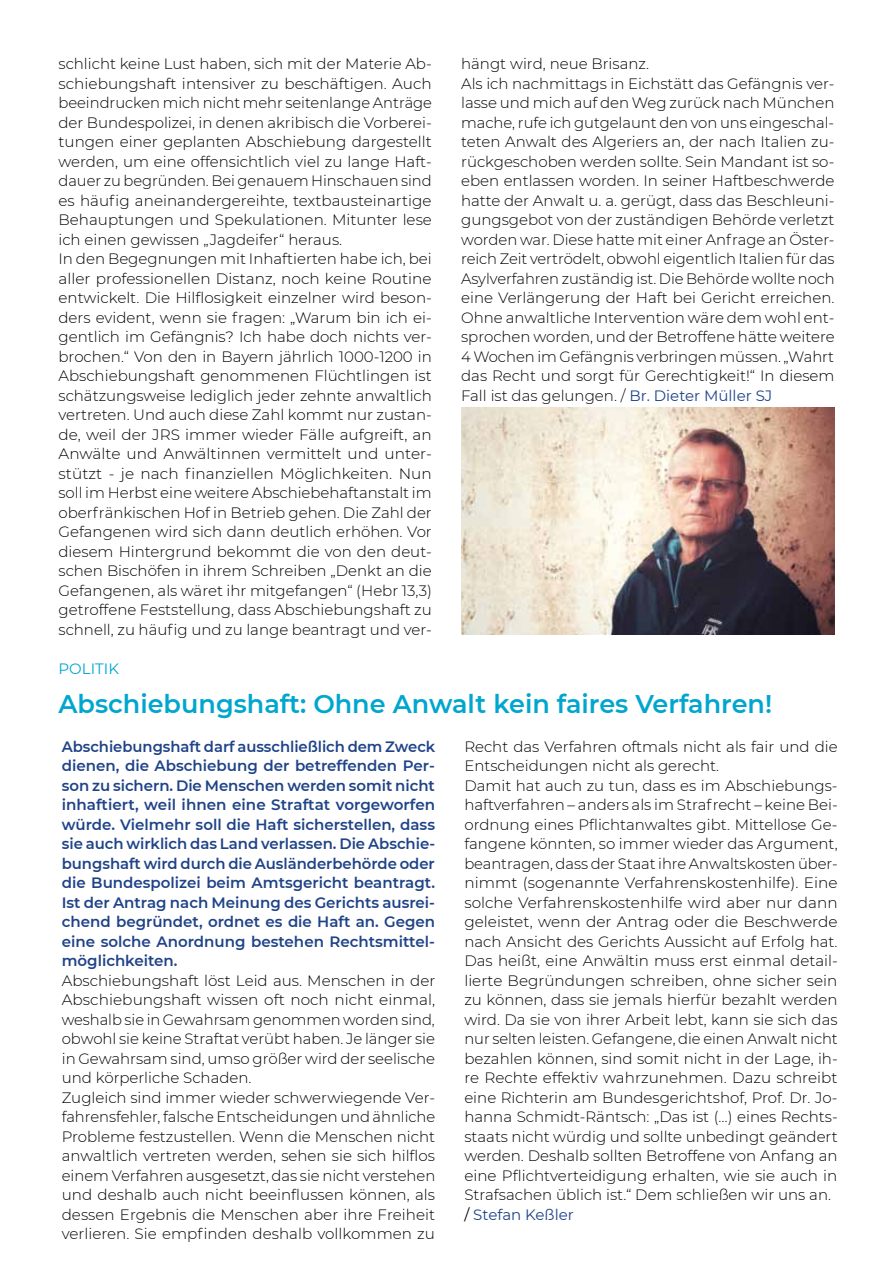
<style>
.page{position:relative;width:893px;height:1263px;background:#fff}
.page>*{position:absolute;margin:0;border:0;box-sizing:border-box;transform-origin:0 0}
.t1{font:600 25.5px "Montserrat";color:#00a6ce}
.t2{font:300 15px/19.5px "Montserrat";color:#000}
.t3{font:600 15px/19.5px "Montserrat";color:#1f4388;text-align:justify}
.t4{font:15px "Montserrat";color:#00a6ce}
.s1{font-weight:400;color:#1f4388}
.s2{font-weight:400}
</style>
<div class="page">
<img style="left:461px;top:408px;width:373px;height:226px">
<p class="t2" style="left:59px;top:54px;width:375px">schlicht keine Lust haben, sich mit der Materie Ab&shy;schiebungshaft intensiver zu beschäftigen. Auch beeindrucken mich nicht mehr seitenlange Anträge der Bundespolizei, in denen akribisch die Vorberei&shy;tungen einer geplanten Abschiebung dargestellt werden, um eine offensichtlich viel zu lange Haft&shy;dauer zu begründen. Bei genauem Hinschauen sind es häufig aneinandergereihte, textbausteinartige Behauptungen und Spekulationen. Mitunter lese ich einen gewissen „Jagdeifer“ heraus.<br>In den Begegnungen mit Inhaftierten habe ich, bei aller professionellen Distanz, noch keine Routine entwickelt. Die Hilflosigkeit einzelner wird beson&shy;ders evident, wenn sie fragen: „Warum bin ich ei&shy;gentlich im Gefängnis? Ich habe doch nichts ver&shy;brochen.“ Von den in Bayern jährlich 1000-1200 in Abschiebungshaft genommenen Flüchtlingen ist schätzungsweise lediglich jeder zehnte anwaltlich vertreten. Und auch diese Zahl kommt nur zustan&shy;de, weil der JRS immer wieder Fälle aufgreift, an Anwälte und Anwältinnen vermittelt und unter&shy;stützt - je nach finanziellen Möglichkeiten. Nun soll im Herbst eine weitere Abschiebehaftanstalt im oberfränkischen Hof in Betrieb gehen. Die Zahl der Gefangenen wird sich dann deutlich erhöhen. Vor diesem Hintergrund bekommt die von den deut&shy;schen Bischöfen in ihrem Schreiben „Denkt an die Gefangenen, als wäret ihr mitgefangen“ (Hebr 13,3) getroffene Feststellung, dass Abschiebungshaft zu schnell, zu häufig und zu lange beantragt und ver-</p>
<p class="t2" style="left:461px;top:54px;width:375px">hängt wird, neue Brisanz.<br>Als ich nachmittags in Eichstätt das Gefängnis ver&shy;lasse und mich auf den Weg zurück nach München mache, rufe ich gutgelaunt den von uns eingeschal&shy;teten Anwalt des Algeriers an, der nach Italien zu&shy;rückgeschoben werden sollte. Sein Mandant ist so&shy;eben entlassen worden. In seiner Haftbeschwerde hatte der Anwalt u. a. gerügt, dass das Beschleuni&shy;gungsgebot von der zuständigen Behörde verletzt worden war. Diese hatte mit einer Anfrage an Öster&shy;reich Zeit vertrödelt, obwohl eigentlich Italien für das Asylverfahren zuständig ist. Die Behörde wollte noch eine Verlängerung der Haft bei Gericht erreichen.<br>Ohne anwaltliche Intervention wäre dem wohl ent&shy;sprochen worden, und der Betroffene hätte weitere 4 Wochen im Gefängnis verbringen müssen. „Wahrt das Recht und sorgt für Gerechtigkeit!“ In diesem Fall ist das gelungen. / <span class="s1">Br. Dieter Müller SJ</span></p>
<p class="t4" style="left:59px;top:658px;width:62px">POLITIK</p>
<h1 class="t1" style="left:59px;top:685px;width:715px">Abschiebungshaft: Ohne Anwalt kein faires Verfahren!</h1>
<p class="t3" style="left:62px;top:736px;width:375px">Abschiebungshaft darf ausschließlich dem Zweck dienen, die Abschiebung der betreffenden Per&shy;son zu sichern. Die Menschen werden somit nicht inhaftiert, weil ihnen eine Straftat vorgeworfen würde. Vielmehr soll die Haft sicherstellen, dass sie auch wirklich das Land verlassen. Die Abschie&shy;bungshaft wird durch die Ausländerbehörde oder die Bundespolizei beim Amtsgericht beantragt.<br>Ist der Antrag nach Meinung des Gerichts ausrei&shy;chend begründet, ordnet es die Haft an. Gegen eine solche Anordnung bestehen Rechtsmittel&shy;möglichkeiten.</p>
<p class="t2" style="left:62px;top:970px;width:375px">Abschiebungshaft löst Leid aus. Menschen in der Abschiebungshaft wissen oft noch nicht einmal, weshalb sie in Gewahrsam genommen worden sind, obwohl sie keine Straftat verübt haben. Je länger sie in Gewahrsam sind, umso größer wird der seelische und körperliche Schaden.<br>Zugleich sind immer wieder schwerwiegende Ver&shy;fahrensfehler, falsche Entscheidungen und ähnliche Probleme festzustellen. Wenn die Menschen nicht anwaltlich vertreten werden, sehen sie sich hilflos einem Verfahren ausgesetzt, das sie nicht verstehen und deshalb auch nicht beeinflussen können, als dessen Ergebnis die Menschen aber ihre Freiheit verlieren. Sie empfinden deshalb vollkommen zu</p>
<p class="t2" style="left:464px;top:736px;width:375px">Recht das Verfahren oftmals nicht als fair und die Entscheidungen nicht als gerecht.<br>Damit hat auch zu tun, dass es im Abschiebungs&shy;haftverfahren – anders als im Strafrecht – keine Bei&shy;ordnung eines Pflichtanwaltes gibt. Mittellose Ge&shy;fangene könnten, so immer wieder das Argument, beantragen, dass der Staat ihre Anwaltskosten über&shy;nimmt (sogenannte Verfahrenskostenhilfe). Eine solche Verfahrenskostenhilfe wird aber nur dann geleistet, wenn der Antrag oder die Beschwerde nach Ansicht des Gerichts Aussicht auf Erfolg hat.<br>Das heißt, eine Anwältin muss erst einmal detail&shy;lierte Begründungen schreiben, ohne sicher sein zu können, dass sie jemals hierfür bezahlt werden wird. Da sie von ihrer Arbeit lebt, kann sie sich das nur selten leisten. Gefangene, die einen Anwalt nicht bezahlen können, sind somit nicht in der Lage, ih&shy;re Rechte effektiv wahrzunehmen. Dazu schreibt eine Richterin am Bundesgerichtshof, Prof. Dr. Jo&shy;hanna Schmidt-Räntsch: „Das ist (…) eines Rechts&shy;staats nicht würdig und sollte unbedingt geändert werden. Deshalb sollten Betroffene von Anfang an eine Pflichtverteidigung erhalten, wie sie auch in Strafsachen üblich ist.“ Dem schließen wir uns an. <span class="s2">/</span> <span class="s1">Stefan Keßler</span></p>
</div>
